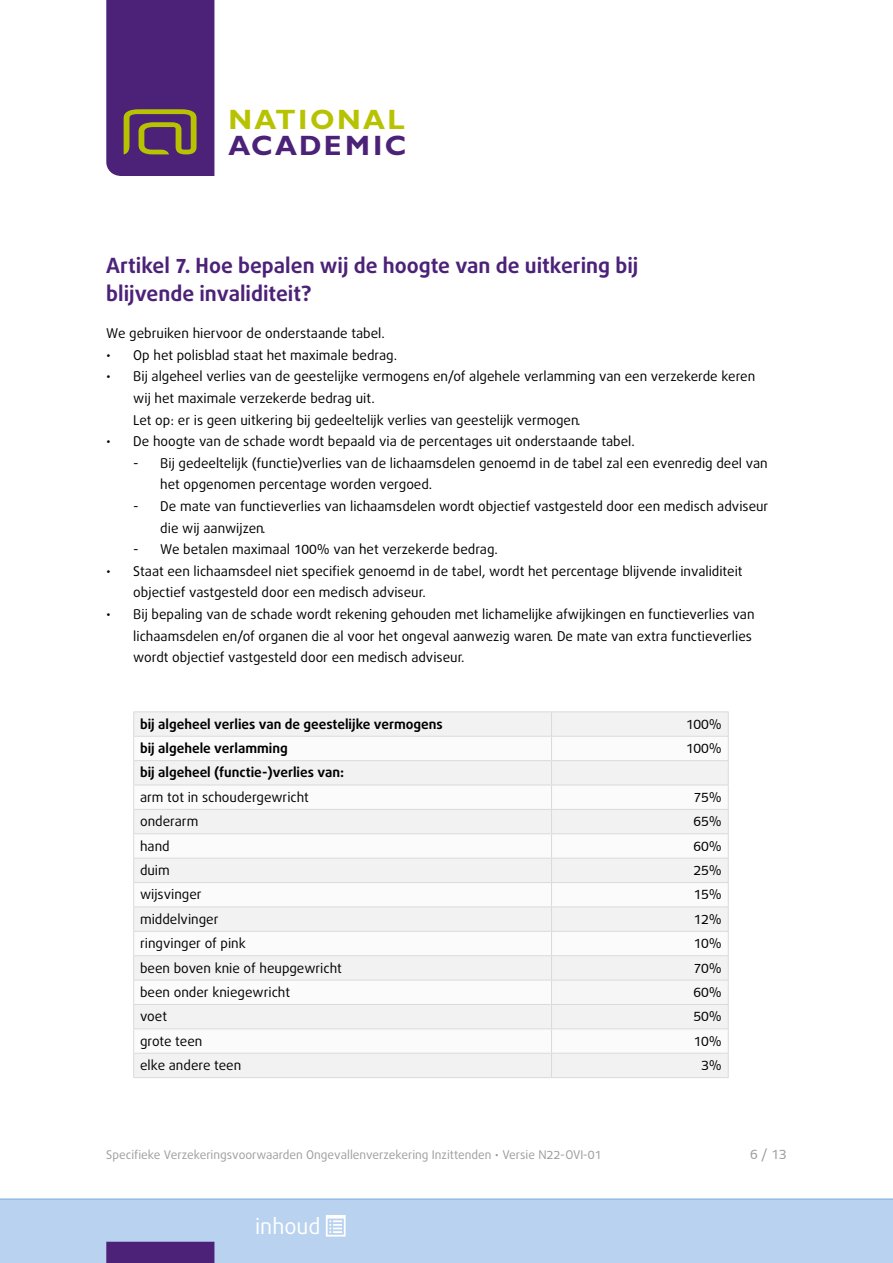
<style>
.page{position:relative;width:893px;height:1263px;background:#fff}
.page>*{position:absolute;margin:0;border:0;box-sizing:border-box;transform-origin:0 0}
.t1{font:700 28.05px "Gill Sans";letter-spacing:.085em;color:#b7c200}
.t2{font:700 28.05px "Gill Sans";letter-spacing:.075em;color:#4c2178}
.t3{font:21.6px "Bagus";color:#fff}
.t4{font:700 21px/27.6px "Bagus";color:#4c2178}
.t5{font:13.5px/21.6px "Bagus";color:#000}
.t6{font:700 13.5px "Bagus";color:#000}
.t7{font:13.5px "Bagus";color:#9d9d9c}
.t8{font:12px "Bagus";color:#9d9d9c}
</style>
<div class="page">
<svg style="left:106px;top:0;width:108px;height:176px;background:#552e71"></svg>
<div style="left:0;top:1199px;width:893px;height:64px;background:#b9d2ef"></div>
<hr style="left:0;top:1198px;width:893px;height:2px;background:#92bce6">
<div style="left:106px;top:1242px;width:108px;height:21px;background:#4c2178"></div>
<svg style="left:326px;top:1215px;width:20px;height:21px"></svg>
<div style="left:134px;top:712px;width:594px;height:365px;background:#f2f2f2"></div>
<svg style="left:134px;top:737px;width:594px;height:316px"></svg>
<div style="left:551px;top:980px;width:177px;height:24px;background:#f6f6f6"></div>
<hr style="left:133px;top:711px;width:418px;height:1px;background:#dadada">
<hr style="left:551px;top:711px;width:178px;height:1px;background:#dadada">
<hr style="left:133px;top:736px;width:418px;height:1px;background:#dadada">
<hr style="left:551px;top:736px;width:178px;height:1px;background:#dadada">
<hr style="left:133px;top:760px;width:418px;height:1px;background:#dadada">
<hr style="left:551px;top:760px;width:178px;height:1px;background:#dadada">
<hr style="left:133px;top:785px;width:418px;height:1px;background:#dadada">
<hr style="left:551px;top:785px;width:178px;height:1px;background:#dadada">
<hr style="left:133px;top:809px;width:418px;height:1px;background:#dadada">
<hr style="left:551px;top:809px;width:178px;height:1px;background:#dadada">
<hr style="left:133px;top:833px;width:418px;height:1px;background:#dadada">
<hr style="left:551px;top:833px;width:178px;height:1px;background:#dadada">
<hr style="left:133px;top:858px;width:418px;height:1px;background:#dadada">
<hr style="left:551px;top:858px;width:178px;height:1px;background:#dadada">
<hr style="left:133px;top:882px;width:418px;height:1px;background:#dadada">
<hr style="left:551px;top:882px;width:178px;height:1px;background:#dadada">
<hr style="left:133px;top:906px;width:418px;height:1px;background:#dadada">
<hr style="left:551px;top:906px;width:178px;height:1px;background:#dadada">
<hr style="left:133px;top:931px;width:418px;height:1px;background:#dadada">
<hr style="left:551px;top:931px;width:178px;height:1px;background:#dadada">
<hr style="left:133px;top:955px;width:418px;height:1px;background:#dadada">
<hr style="left:551px;top:955px;width:178px;height:1px;background:#dadada">
<hr style="left:133px;top:980px;width:418px;height:1px;background:#dadada">
<hr style="left:551px;top:980px;width:178px;height:1px;background:#dadada">
<hr style="left:133px;top:1004px;width:418px;height:1px;background:#dadada">
<hr style="left:551px;top:1004px;width:178px;height:1px;background:#dadada">
<hr style="left:133px;top:1028px;width:418px;height:1px;background:#dadada">
<hr style="left:551px;top:1028px;width:178px;height:1px;background:#dadada">
<hr style="left:133px;top:1053px;width:418px;height:1px;background:#dadada">
<svg style="left:133px;top:712px;width:1px;height:365px"></svg>
<hr style="left:551px;top:1053px;width:178px;height:1px;background:#dadada">
<svg style="left:551px;top:712px;width:1px;height:365px"></svg>
<svg style="left:728px;top:712px;width:1px;height:365px"></svg>
<hr style="left:133px;top:1077px;width:418px;height:1px;background:#dadada">
<hr style="left:551px;top:1077px;width:178px;height:1px;background:#dadada">
<h1 class="t1" style="left:228px;top:103px;width:178px">NATIONAL</h1>
<h1 class="t2" style="left:228px;top:129px;width:179px">ACADEMIC</h1>
<h3 class="t4" style="left:106px;top:252px;width:534px">Artikel 7. Hoe bepalen wij de hoogte van de uitkering bij blijvende invaliditeit?</h3>
<p class="t5" style="left:106px;top:323px;width:280px">We gebruiken hiervoor de onderstaande tabel.</p>
<p class="t5" style="left:106px;top:344px;width:292px">• Op het polisblad staat het maximale bedrag.</p>
<p class="t5" style="left:133px;top:366px;width:623px;text-indent:-27px">• Bij algeheel verlies van de geestelijke vermogens en/of algehele verlamming van een verzekerde keren wij het maximale verzekerde bedrag uit.<br>Let op: er is geen uitkering bij gedeeltelijk verlies van geestelijk vermogen.</p>
<p class="t5" style="left:106px;top:431px;width:530px">• De hoogte van de schade wordt bepaald via de percentages uit onderstaande tabel.</p>
<p class="t5" style="left:160px;top:452px;width:609px;text-indent:-27px">- Bij gedeeltelijk (functie)verlies van de lichaamsdelen genoemd in de tabel zal een evenredig deel van het opgenomen percentage worden vergoed.</p>
<p class="t5" style="left:160px;top:496px;width:610px;text-indent:-27px">- De mate van functieverlies van lichaamsdelen wordt objectief vastgesteld door een medisch adviseur die wij aanwijzen.</p>
<p class="t5" style="left:133px;top:539px;width:366px">- We betalen maximaal 100% van het verzekerde bedrag.</p>
<p class="t5" style="left:133px;top:560px;width:611px;text-indent:-27px">• Staat een lichaamsdeel niet specifiek genoemd in de tabel, wordt het percentage blijvende invaliditeit objectief vastgesteld door een medisch adviseur.</p>
<p class="t5" style="left:133px;top:604px;width:623px;text-indent:-27px">• Bij bepaling van de schade wordt rekening gehouden met lichamelijke afwijkingen en functieverlies van lichaamsdelen en/of organen die al voor het ongeval aanwezig waren. De mate van extra functieverlies wordt objectief vastgesteld door een medisch adviseur.</p>
<p class="t6" style="left:140px;top:715px;width:304px">bij algeheel verlies van de geestelijke vermogens</p>
<p class="t5" style="left:686px;top:713px;width:38px">100%</p>
<p class="t6" style="left:140px;top:739px;width:149px">bij algehele verlamming</p>
<p class="t5" style="left:686px;top:738px;width:38px">100%</p>
<p class="t6" style="left:140px;top:764px;width:206px">bij algeheel (functie-)verlies van:</p>
<p class="t5" style="left:140px;top:786px;width:170px">arm tot in schoudergewricht</p>
<p class="t5" style="left:694px;top:786px;width:30px">75%</p>
<p class="t5" style="left:140px;top:811px;width:60px">onderarm</p>
<p class="t5" style="left:693px;top:811px;width:30px">65%</p>
<p class="t5" style="left:140px;top:835px;width:31px">hand</p>
<p class="t5" style="left:693px;top:835px;width:30px">60%</p>
<p class="t5" style="left:140px;top:859px;width:31px">duim</p>
<p class="t5" style="left:693px;top:859px;width:30px">25%</p>
<p class="t5" style="left:140px;top:884px;width:63px">wijsvinger</p>
<p class="t5" style="left:693px;top:884px;width:30px">15%</p>
<p class="t5" style="left:140px;top:908px;width:80px">middelvinger</p>
<p class="t5" style="left:693px;top:908px;width:30px">12%</p>
<p class="t5" style="left:140px;top:933px;width:107px">ringvinger of pink</p>
<p class="t5" style="left:693px;top:933px;width:30px">10%</p>
<p class="t5" style="left:140px;top:957px;width:203px">been boven knie of heupgewricht</p>
<p class="t5" style="left:694px;top:957px;width:30px">70%</p>
<p class="t5" style="left:140px;top:981px;width:151px">been onder kniegewricht</p>
<p class="t5" style="left:693px;top:981px;width:30px">60%</p>
<p class="t5" style="left:140px;top:1006px;width:28px">voet</p>
<p class="t5" style="left:693px;top:1006px;width:30px">50%</p>
<p class="t5" style="left:140px;top:1030px;width:64px">grote teen</p>
<p class="t5" style="left:693px;top:1030px;width:30px">10%</p>
<p class="t5" style="left:140px;top:1054px;width:103px">elke andere teen</p>
<p class="t5" style="left:701px;top:1054px;width:22px">3%</p>
<p class="t8" style="left:106px;top:1147px;width:497px">Specifieke Verzekeringsvoorwaarden Ongevallenverzekering Inzittenden • Versie N22-OVI-01</p>
<p class="t7" style="left:750px;top:1145px;width:38px">6 / 13</p>
<h2 class="t3" style="left:255px;top:1212px;width:67px">inhoud</h2>
</div>
